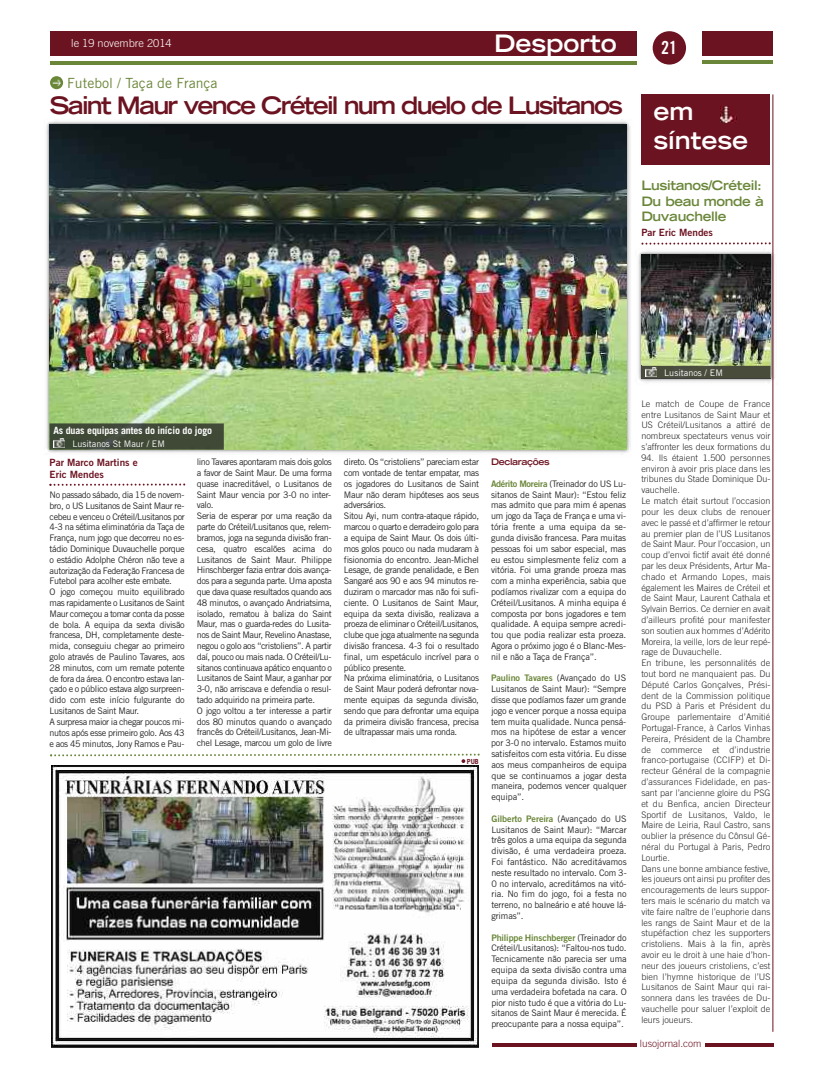
<style>
.page{position:relative;width:823px;height:1078px;background:#fff}
.page>*{position:absolute;margin:0;border:0;box-sizing:border-box;transform-origin:0 0}
.t1{font:700 expanded 24px "Trade Gothic LT";letter-spacing:-.075em;color:#6c1321}
.t2{font:700 expanded 24px/28.8px "Trade Gothic LT";color:#fff}
.t3{font:18px "Trade Gothic LT Bold Cond Twenty";color:#fff}
.t4{font:14px "Trade Gothic LT";color:#6a8639}
.t5{font:700 expanded 13px/15.6px "Trade Gothic LT";letter-spacing:-.025em;color:#6a8639}
.t6{font:300 11px "Trade Gothic LT";color:#fff}
.t7{font:10px/12px "Trade Gothic LT Bold Two";color:#6c1321}
.t8{font:700 10px "Trade Gothic LT";letter-spacing:-.015em;color:#fff}
.t9{font:300 10px "Trade Gothic LT";color:#6c1321}
.t10{font:9px/10.8px "Trade Gothic LT";letter-spacing:-.04em;color:#272627;text-align:justify}
.t11{font:300 9px/10.8px "Trade Gothic LT";color:#272627;text-align:justify}
.t12{font:9px "Trade Gothic LT Bold Two";letter-spacing:-.01em;color:#6a8639}
.t13{font:9px "Trade Gothic LT";color:#fff}
.t14{font:700 expanded 9px "Trade Gothic LT";letter-spacing:-.04em;color:#6c1321}
.t15{font:700 7px "Trade Gothic LT";color:#6c1321}
.s1{font-family:"Trade Gothic LT Bold Two";color:#6a8639}
.s2{font-family:"Trade Gothic LT";color:#272627}
</style>
<div class="page">
<svg style="left:705px;top:1043px;width:67px;height:3px"></svg>
<div style="left:50px;top:31px;width:586px;height:25px;background:#6c1321"></div>
<hr style="left:50px;top:61px;width:586px;height:3px;background:#6a8639">
<div style="left:702px;top:31px;width:70px;height:25px;background:#6c1321"></div>
<hr style="left:702px;top:60px;width:70px;height:4px;background:#6a8639">
<div style="left:652px;top:31px;width:33px;height:34px;background:#6c1321;border-radius:50%"></div>
<div style="left:641px;top:94px;width:128px;height:71px;background:#6c1321"></div>
<svg style="left:50px;top:76px;width:13px;height:13px"></svg>
<svg style="left:52px;top:78px;width:10px;height:8px"></svg>
<svg style="left:49px;top:483px;width:136px;height:2px"></svg>
<img style="left:720px;top:106px;width:16px;height:18px">
<svg style="left:492px;top:1043px;width:144px;height:3px"></svg>
<img style="left:51px;top:765px;width:427px;height:282px">
<svg style="left:50px;top:753px;width:429px;height:9px"></svg>
<svg style="left:641px;top:242px;width:129px;height:2px"></svg>
<img style="left:638px;top:248px;width:137px;height:137px">
<img style="left:641px;top:254px;width:129px;height:125px">
<img style="left:46px;top:119px;width:585px;height:334px">
<img style="left:50px;top:124px;width:575px;height:325px">
<img style="left:50px;top:423px;width:174px;height:26px">
<svg style="left:54px;top:438px;width:10px;height:9px"></svg>
<img style="left:656px;top:366px;width:114px;height:12px">
<svg style="left:641px;top:366px;width:15px;height:12px"></svg>
<hr style="left:771px;top:94px;width:1px;height:937px;background:#6c1321">
<h1 class="t2" style="left:494px;top:28px;width:124px">desporto</h1>
<h2 class="t3" style="left:660px;top:37px;width:17px">21</h2>
<h1 class="t1" style="left:50px;top:90px;width:574px">saint maur vence Créteil num duelo de Lusitanos</h1>
<p class="t6" style="left:71px;top:37px;width:102px">le 19 novembre 2014</p>
<h3 class="t4" style="left:67px;top:74px;width:152px">Futebol / Taça de França</h3>
<h1 class="t2" style="left:653px;top:96px;width:96px">em síntese</h1>
<h3 class="t5" style="left:641px;top:177px;width:124px">Lusitanos/Créteil: du beau monde à duvauchelle</h3>
<p class="t7" style="left:641px;top:226px;width:73px">Par Eric Mendes</p>
<p class="t8" style="left:53px;top:424px;width:160px">As duas equipas antes do início do jogo</p>
<p class="t13" style="left:72px;top:438px;width:94px">Lusitanos St Maur / EM</p>
<p class="t7" style="left:50px;top:456px;width:90px">Par Marco Martins e<br>Eric Mendes</p>
<p class="t10" style="left:50px;top:489px;width:136px;text-align:left">No passado sábado, dia 15 de novem&shy;bro, o US Lusitanos de Saint Maur re&shy;cebeu e venceu o Créteil/Lusitanos por 4-3 na sétima eliminatória da Taça de França, num jogo que decorreu no es&shy;tádio Dominique Duvauchelle porque o estádio Adolphe Chéron não teve a autorização da Federação Francesa de Futebol para acolher este embate.<br>O jogo começou muito equilibrado mas rapidamente o Lusitanos de Saint Maur começou a tomar conta da posse de bola. A equipa da sexta divisão francesa, DH, completamente deste&shy;mida, conseguiu chegar ao primeiro golo através de Paulino Tavares, aos 28 minutos, com um remate potente de fora da área. O encontro estava lan&shy;çado e o público estava algo surpreen&shy;dido com este início fulgurante do Lusitanos de Saint Maur.<br>A surpresa maior ia chegar poucos mi&shy;nutos após esse primeiro golo. Aos 43 e aos 45 minutos, Jony Ramos e Pau-</p>
<p class="t10" style="left:197px;top:456px;width:136px;text-align:left">lino Tavares apontaram mais dois golos a favor de Saint Maur. De uma forma quase inacreditável, o Lusitanos de Saint Maur vencia por 3-0 no inter&shy;valo.<br>Seria de esperar por uma reação da parte do Créteil/Lusitanos que, relem&shy;bramos, joga na segunda divisão fran&shy;cesa, quatro escalões acima do Lusitanos de Saint Maur. Philippe Hinschberger fazia entrar dois avança&shy;dos para a segunda parte. Uma aposta que dava quase resultados quando aos 48 minutos, o avançado Andriatsima, isolado, rematou à baliza do Saint Maur, mas o guarda-redes do Lusita&shy;nos de Saint Maur, Revelino Anastase, negou o golo aos “cristoliens”. A partir daí, pouco ou mais nada. O Créteil/Lu&shy;sitanos continuava apático enquanto o Lusitanos de Saint Maur, a ganhar por 3-0, não arriscava e defendia o resul&shy;tado adquirido na primeira parte.<br>O jogo voltou a ter interesse a partir dos 80 minutos quando o avançado francês do Créteil/Lusitanos, Jean-Mi&shy;chel Lesage, marcou um golo de livre</p>
<p class="t10" style="left:344px;top:456px;width:136px;text-align:left">direto. Os “cristoliens” pareciam estar com vontade de tentar empatar, mas os jogadores do Lusitanos de Saint Maur não deram hipóteses aos seus adversários.<br>Sitou Ayi, num contra-ataque rápido, marcou o quarto e derradeiro golo para a equipa de Saint Maur. Os dois últi&shy;mos golos pouco ou nada mudaram à fisionomia do encontro. Jean-Michel Lesage, de grande penalidade, e Ben Sangaré aos 90 e aos 94 minutos re&shy;duziram o marcador mas não foi sufi&shy;ciente. O Lusitanos de Saint Maur, equipa da sexta divisão, realizava a proeza de eliminar o Créteil/Lusitanos, clube que joga atualmente na segunda divisão francesa. 4-3 foi o resultado final, um espetáculo incrível para o público presente.<br>Na próxima eliminatória, o Lusitanos de Saint Maur poderá defrontar nova&shy;mente equipas da segunda divisão, sendo que para defrontar uma equipa da primeira divisão francesa, precisa de ultrapassar mais uma ronda.</p>
<p class="t14" style="left:491px;top:456px;width:60px">declarações</p>
<p class="t10" style="left:491px;top:478px;width:136px"><span class="s1">Adérito Moreira</span> (Treinador do US Lu&shy;sitanos de Saint Maur): “Estou feliz mas admito que para mim é apenas um jogo da Taça de França e uma vi&shy;tória frente a uma equipa da se&shy;gunda divisão francesa. Para muitas pessoas foi um sabor especial, mas eu estou simplesmente feliz com a vitória. Foi uma grande proeza mas com a minha experiência, sabia que podíamos rivalizar com a equipa do Créteil/Lusitanos. A minha equipa é composta por bons jogadores e tem qualidade. A equipa sempre acredi&shy;tou que podia realizar esta proeza.<br>Agora o próximo jogo é o Blanc-Mes&shy;nil e não a Taça de França”.</p>
<p class="t12" style="left:491px;top:672px;width:136px">Paulino Tavares <span class="s2">(Avançado do US</span></p>
<p class="t10" style="left:491px;top:683px;width:136px">Lusitanos de Saint Maur): “Sempre disse que podíamos fazer um grande jogo e vencer porque a nossa equipa tem muita qualidade. Nunca pensá&shy;mos na hipótese de estar a vencer por 3-0 no intervalo. Estamos muito</p>
<p class="t15" style="left:466px;top:756px;width:14px">PUB</p>
<p class="t10" style="left:491px;top:748px;width:137px">satisfeitos com esta vitória. Eu disse aos meus companheiros de equipa que se continuamos a jogar desta maneira, podemos vencer qualquer equipa”.</p>
<p class="t12" style="left:491px;top:812px;width:137px">Gilberto Pereira <span class="s2">(Avançado do US</span></p>
<p class="t10" style="left:491px;top:823px;width:137px">Lusitanos de Saint Maur): “Marcar três golos a uma equipa da segunda divisão, é uma verdadeira proeza.<br>Foi fantástico. Não acreditávamos neste resultado no intervalo. Com 3- 0 no intervalo, acreditámos na vitó&shy;ria. No fim do jogo, foi a festa no terreno, no balneário e até houve lá&shy;grimas”.</p>
<p class="t12" style="left:491px;top:931px;width:137px">Philippe Hinschberger <span class="s2">(Treinador do</span></p>
<p class="t10" style="left:491px;top:942px;width:137px">Créteil/Lusitanos): “Faltou-nos tudo.<br>Tecnicamente não parecia ser uma equipa da sexta divisão contra uma equipa da segunda divisão. Isto é uma verdadeira bofetada na cara. O pior nisto tudo é que a vitória do Lu&shy;sitanos de Saint Maur é merecida. É preocupante para a nossa equipa”.</p>
<p class="t13" style="left:664px;top:367px;width:60px">Lusitanos / EM</p>
<p class="t11" style="left:641px;top:398px;width:130px">Le match de Coupe de France entre Lusitanos de Saint Maur et US Créteil/Lusitanos a attiré de nombreux spectateurs venus voir s’affronter les deux formations du</p>
<p class="t11" style="left:641px;top:452px;width:130px;text-align:left">94. Ils étaient 1.500 personnes environ à avoir pris place dans les tribunes du Stade Dominique Du&shy;vauchelle.<br>Le match était surtout l’occasion pour les deux clubs de renouer avec le passé et d’affirmer le retour au premier plan de l’US Lusitanos de Saint Maur. Pour l’occasion, un coup d’envoi fictif avait été donné par les deux Présidents, Artur Ma&shy;chado et Armando Lopes, mais également les Maires de Créteil et de Saint Maur, Laurent Cathala et<br>Sylvain Berrios. Ce dernier en avait d’ailleurs profité pour manifester son soutien aux hommes d’Adérito<br>Moreira, la veille, lors de leur repé&shy;rage de Duvauchelle.<br>En tribune, les personnalités de tout bord ne manquaient pas. Du<br>Député Carlos Gonçalves, Prési&shy;dent de la Commission politique du PSD à Paris et Président du<br>Groupe parlementaire d’Amitié<br>Portugal-France, à Carlos Vinhas<br>Pereira, Président de la Chambre de commerce et d’industrie franco-portugaise (CCIFP) et Di&shy;recteur Général de la compagnie d’assurances Fidelidade, en pas&shy;sant par l’ancienne gloire du PSG et du Benfica, ancien Directeur<br>Sportif de Lusitanos, Valdo, le<br>Maire de Leiria, Raul Castro, sans oublier la présence du Cônsul Gé&shy;néral du Portugal à Paris, Pedro<br>Lourtie.<br>Dans une bonne ambiance festive, les joueurs ont ainsi pu profiter des encouragements de leurs suppor&shy;ters mais le scénario du match va vite faire naître de l’euphorie dans les rangs de Saint Maur et de la stupéfaction chez les supporters cristoliens. Mais à la fin, après avoir eu le droit à une haie d’hon&shy;neur des joueurs cristoliens, c’est bien l’hymne historique de l’US<br>Lusitanos de Saint Maur qui rai&shy;sonnera dans les travées de Du&shy;vauchelle pour saluer l’exploit de leurs joueurs.</p>
<p class="t9" style="left:639px;top:1036px;width:63px">lusojornal.com</p>
</div>
